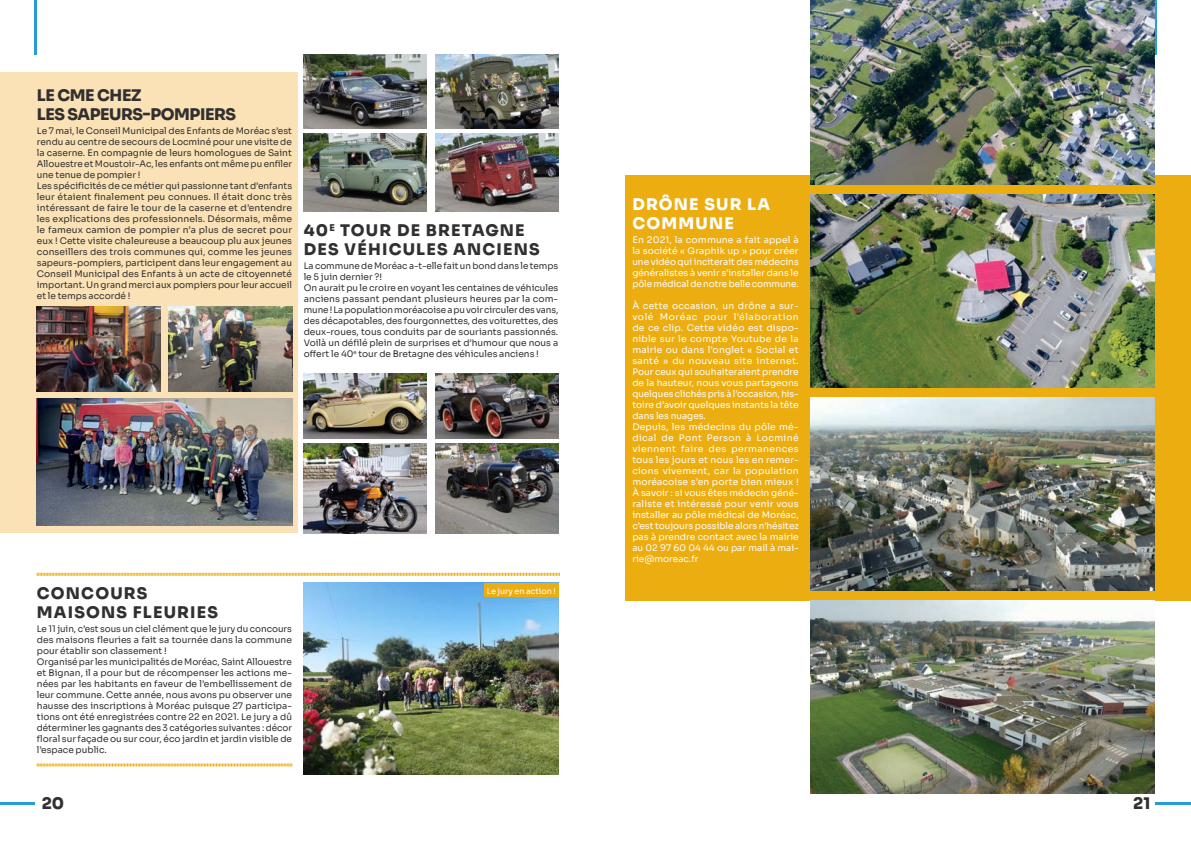
<style>
.page{position:relative;width:1191px;height:842px;background:#fff}
.page>*{position:absolute;margin:0;border:0;box-sizing:border-box;transform-origin:0 0}
.Titre{font:800 16px/19.2px "Sora";letter-spacing:.075em;color:#312f30}
.Titre-2{font:800 16px/19.2px "Sora";letter-spacing:-.025em;color:#312f30}
.Titre-3{font:800 16px/19.2px "Sora";letter-spacing:.075em;color:#fff}
.Texte_Courant{font:9px/11px "Sora";color:#312f30;text-align:justify}
.Texte_Courant-2{font:9px/11px "Sora";color:#fff;text-align:justify}
.Texte_Courant-3{font:8px "Sora";color:#fff}
</style>
<div class="page">
<hr style="left:34px;top:0;width:3px;height:54px;background:#289cd7">
<hr style="left:0;top:802px;width:35px;height:3px;background:#289cd7">
<hr style="left:1154px;top:0;width:3px;height:54px;background:#289cd7">
<hr style="left:1155px;top:802px;width:36px;height:3px;background:#289cd7">
<div style="left:625px;top:175px;width:566px;height:425px;background:#ecad11"></div>
<img style="left:810px;top:397px;width:344px;height:194px">
<img style="left:810px;top:0;width:344px;height:184px">
<img style="left:810px;top:194px;width:344px;height:194px">
<img style="left:810px;top:600px;width:344px;height:194px">
<div style="left:0;top:73px;width:298px;height:460px;background:#fae2b6"></div>
<img style="left:303px;top:373px;width:124px;height:65px">
<img style="left:435px;top:373px;width:123px;height:65px">
<img style="left:435px;top:134px;width:123px;height:77px">
<img style="left:303px;top:134px;width:123px;height:77px">
<img style="left:304px;top:55px;width:123px;height:73px">
<img style="left:435px;top:55px;width:123px;height:73px">
<img style="left:303px;top:444px;width:123px;height:89px">
<img style="left:435px;top:444px;width:123px;height:89px">
<img style="left:303px;top:583px;width:255px;height:191px">
<img style="left:37px;top:306px;width:124px;height:85px">
<img style="left:168px;top:306px;width:124px;height:85px">
<img style="left:37px;top:398px;width:255px;height:128px">
<svg style="left:37px;top:572px;width:523px;height:4px;background:#f5d587"></svg>
<svg style="left:37px;top:763px;width:255px;height:3px"></svg>
<div style="left:484px;top:583px;width:74px;height:13px;background:#ecad11"></div>
<p class="Titre-2" style="left:37px;top:84px;width:201px">LE CME CHEZ<br>LES SAPEURS-POMPIERS</p>
<p class="Texte_Courant" style="left:37px;top:124px;width:257px">Le 7 mai, le Conseil Municipal des Enfants de Moréac s’est rendu au centre de secours de Locminé pour une visite de la caserne. En compagnie de leurs homologues de Saint Allouestre et Moustoir-Ac, les enfants ont même pu enfiler une tenue de pompier !</p>
<p class="Texte_Courant" style="left:37px;top:179px;width:257px">Les spécificités de ce métier qui passionne tant d’enfants leur étaient finalement peu connues. Il était donc très intéressant de faire le tour de la caserne et d’entendre les explications des professionnels. Désormais, même le fameux camion de pompier n’a plus de secret pour eux ! Cette visite chaleureuse a beaucoup plu aux jeunes conseillers des trois communes qui, comme les jeunes sapeurs-pompiers, participent dans leur engagement au Conseil Municipal des Enfants à un acte de citoyenneté important. Un grand merci aux pompiers pour leur accueil et le temps accordé !</p>
<p class="Titre" style="left:304px;top:219px;width:237px">40<sup>E</sup> TOUR DE BRETAGNE<br>DES VÉHICULES ANCIENS</p>
<p class="Texte_Courant" style="left:304px;top:260px;width:256px">La commune de Moréac a-t-elle fait un bond dans le temps le 5 juin dernier ?!</p>
<p class="Texte_Courant" style="left:304px;top:282px;width:256px">On aurait pu le croire en voyant les centaines de véhicules anciens passant pendant plusieurs heures par la com&shy;mune ! La population moréacoise a pu voir circuler des vans, des décapotables, des fourgonnettes, des voiturettes, des deux-roues, tous conduits par de souriants passionnés.<br>Voilà un défilé plein de surprises et d’humour que nous a offert le 40<sup>e</sup> tour de Bretagne des véhicules anciens !</p>
<p class="Titre" style="left:37px;top:582px;width:183px">CONCOURS<br>MAISONS FLEURIES</p>
<p class="Texte_Courant" style="left:37px;top:622px;width:257px">Le 11 juin, c’est sous un ciel clément que le jury du concours des maisons fleuries a fait sa tournée dans la commune pour établir son classement !</p>
<p class="Texte_Courant" style="left:37px;top:655px;width:257px">Organisé par les municipalités de Moréac, Saint Allouestre et Bignan, il a pour but de récompenser les actions me&shy;nées par les habitants en faveur de l’embellissement de leur commune. Cette année, nous avons pu observer une hausse des inscriptions à Moréac puisque 27 participa&shy;tions ont été enregistrées contre 22 en 2021. Le jury a dû déterminer les gagnants des 3 catégories suivantes : décor floral sur façade ou sur cour, éco jardin et jardin visible de l’espace public.</p>
<p class="Texte_Courant-3" style="left:487px;top:584px;width:71px">Le jury en action !</p>
<p class="Titre-3" style="left:632px;top:193px;width:139px">DRÔNE SUR LA<br>COMMUNE</p>
<p class="Texte_Courant-2" style="left:632px;top:233px;width:168px">En 2021, la commune a fait appel à la société « Graphik up » pour créer une vidéo qui inciterait des médecins généralistes à venir s’installer dans le pôle médical de notre belle commune.</p>
<p class="Texte_Courant-2" style="left:632px;top:299px;width:168px">À cette occasion, un drône a sur&shy;volé Moréac pour l’élaboration de ce clip. Cette vidéo est dispo&shy;nible sur le compte Youtube de la mairie ou dans l’onglet « Social et santé » du nouveau site internet.<br>Pour ceux qui souhaiteraient prendre de la hauteur, nous vous partageons quelques clichés pris à l’occasion, his&shy;toire d’avoir quelques instants la tête dans les nuages.</p>
<p class="Texte_Courant-2" style="left:632px;top:420px;width:168px">Depuis, les médecins du pôle mé&shy;dical de Pont Person à Locminé viennent faire des permanences tous les jours et nous les en remer&shy;cions vivement, car la population moréacoise s’en porte bien mieux !<br>À savoir : si vous êtes médecin géné&shy;raliste et intéressé pour venir vous installer au pôle médical de Moréac, c’est toujours possible alors n’hésitez pas à prendre contact avec la mairie au 02 97 60 04 44 ou par mail à mai&shy;rie@moreac.fr</p>
<h1 class="Titre" style="left:42px;top:793px;width:24px">20</h1>
<h1 class="Titre" style="left:1133px;top:793px;width:19px">21</h1>
</div>
